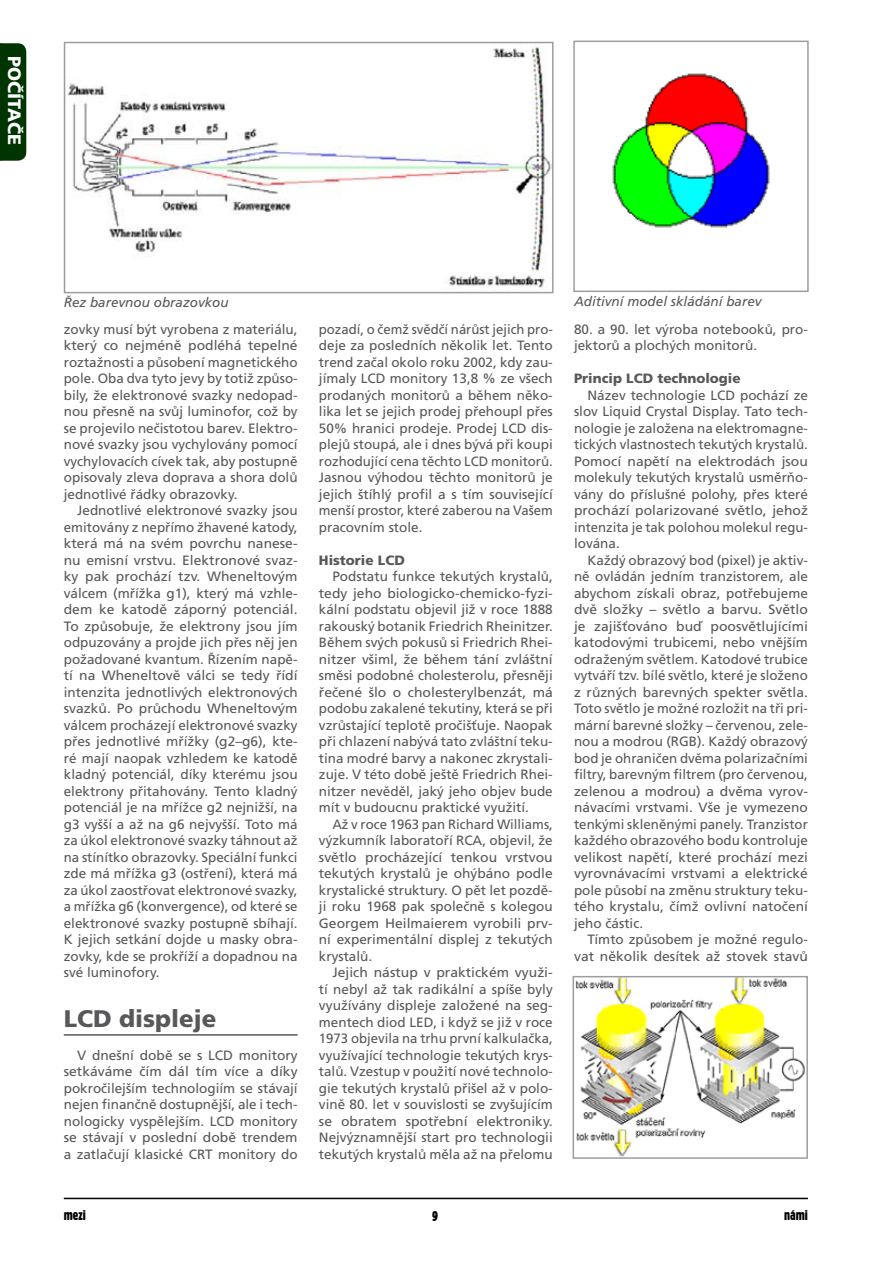
<style>
.page{position:relative;width:893px;height:1263px;background:#fff}
.page>*{position:absolute;margin:0;border:0;box-sizing:border-box;transform-origin:0 0}
.t1{font:900 24px "Frutiger CE";color:#58585a}
.t2{font:900 18px "Frutiger CE";color:#fff}
.t3{font:13.5px/16.5px "Frutiger CE";color:#58585a;text-align:justify}
.t4{font:italic 13.5px "Frutiger CE";color:#58585a}
.t5{font:900 13.5px "Frutiger CE";color:#58585a}
.t6{font:13.5px "Gothic 821 Condensed BT";color:#000}
</style>
<div class="page">
<hr style="left:64px;top:1198px;width:744px;height:1px;background:#000">
<hr style="left:64px;top:1034px;width:234px;height:2px;background:#58585a">
<div style="left:0;top:43px;width:26px;height:118px;background:#003400"></div>
<img style="left:67px;top:45px;width:484px;height:243px">
<div style="left:64px;top:42px;width:490px;height:251px;border:2px solid #9c9d9f"></div>
<img style="left:612px;top:73px;width:158px;height:155px">
<div style="left:573px;top:41px;width:236px;height:251px;border:2px solid #9c9d9f"></div>
<img style="left:576px;top:979px;width:229px;height:177px">
<div style="left:573px;top:976px;width:235px;height:183px;border:2px solid #9c9d9f"></div>
<h2 class="t2" style="left:25px;top:56px;width:90px;rotate:90deg">počítače</h2>
<p class="t4" style="left:64px;top:294px;width:167px">Řez barevnou obrazovkou</p>
<p class="t4" style="left:574px;top:293px;width:189px">Aditivní model skládání barev</p>
<p class="t3" style="left:64px;top:321px;width:235px">zovky musí být vyrobena z materiálu, který co nejméně podléhá tepelné roztažnosti a působení magnetického pole. Oba dva tyto jevy by totiž způso&shy;bily, že elektronové svazky nedopad&shy;nou přesně na svůj luminofor, což by se projevilo nečistotou barev. Elektro&shy;nové svazky jsou vychylovány pomocí vychylovacích cívek tak, aby postupně opisovaly zleva doprava a shora dolů jednotlivé řádky obrazovky.</p>
<p class="t3" style="left:64px;top:502px;width:235px;text-indent:14px">Jednotlivé elektronové svazky jsou emitovány z nepřímo žhavené katody, která má na svém povrchu nanese&shy;nu emisní vrstvu. Elektronové svaz&shy;ky pak prochází tzv. Wheneltovým válcem (mřížka g1), který má vzhle&shy;dem ke katodě záporný potenciál.<br>To způsobuje, že elektrony jsou jím odpuzovány a projde jich přes něj jen požadované kvantum. Řízením napě&shy;tí na Wheneltově válci se tedy řídí intenzita jednotlivých elektronových svazků. Po průchodu Wheneltovým válcem procházejí elektronové svazky přes jednotlivé mřížky (g2–g6), kte&shy;ré mají naopak vzhledem ke katodě kladný potenciál, díky kterému jsou elektrony přitahovány. Tento kladný potenciál je na mřížce g2 nejnižší, na g3 vyšší a až na g6 nejvyšší. Toto má za úkol elektronové svazky táhnout až na stínítko obrazovky. Speciální funkci zde má mřížka g3 (ostření), která má za úkol zaostřovat elektronové svazky, a mřížka g6 (konvergence), od které se elektronové svazky postupně sbíhají.<br>K jejich setkání dojde u masky obra&shy;zovky, kde se prokříží a dopadnou na své luminofory.</p>
<h1 class="t1" style="left:64px;top:1005px;width:154px">LCD displeje</h1>
<p class="t3" style="left:64px;top:1047px;width:235px;text-indent:14px">V dnešní době se s LCD monitory setkáváme čím dál tím více a díky pokročilejším technologiím se stávají nejen finančně dostupnější, ale i tech&shy;nologicky vyspělejším. LCD monitory se stávají v poslední době trendem a zatlačují klasické CRT monitory do</p>
<p class="t3" style="left:319px;top:321px;width:235px">pozadí, o čemž svědčí nárůst jejich pro&shy;deje za posledních několik let. Tento trend začal okolo roku 2002, kdy zau&shy;jímaly LCD monitory 13,8 % ze všech prodaných monitorů a během něko&shy;lika let se jejich prodej přehoupl přes 50% hranici prodeje. Prodej LCD dis&shy;plejů stoupá, ale i dnes bývá při koupi rozhodující cena těchto LCD monitorů.<br>Jasnou výhodou těchto monitorů je jejich štíhlý profil a s tím související menší prostor, které zaberou na Vašem pracovním stole.</p>
<p class="t5" style="left:319px;top:552px;width:87px">Historie LCD</p>
<p class="t3" style="left:319px;top:568px;width:235px;text-indent:14px">Podstatu funkce tekutých krystalů, tedy jeho biologicko-chemicko-fyzi&shy;kální podstatu objevil již v roce 1888 rakouský botanik Friedrich Rheinitzer.<br>Během svých pokusů si Friedrich Rhei&shy;nitzer všiml, že během tání zvláštní směsi podobné cholesterolu, přesněji řečené šlo o cholesterylbenzát, má podobu zakalené tekutiny, která se při vzrůstající teplotě pročišťuje. Naopak při chlazení nabývá tato zvláštní teku&shy;tina modré barvy a nakonec zkrystali&shy;zuje. V této době ještě Friedrich Rhei&shy;nitzer nevěděl, jaký jeho objev bude mít v budoucnu praktické využití.</p>
<p class="t3" style="left:319px;top:816px;width:235px;text-indent:14px">Až v roce 1963 pan Richard Williams, výzkumník laboratoří RCA, objevil, že světlo procházející tenkou vrstvou tekutých krystalů je ohýbáno podle krystalické struktury. O pět let pozdě&shy;ji roku 1968 pak společně s kolegou Georgem Heilmaierem vyrobili prv&shy;ní experimentální displej z tekutých krystalů.</p>
<p class="t3" style="left:319px;top:964px;width:235px;text-indent:14px">Jejich nástup v praktickém využi&shy;tí nebyl až tak radikální a spíše byly využívány displeje založené na seg&shy;mentech diod LED, i když se již v roce 1973 objevila na trhu první kalkulačka, využívající technologie tekutých krys&shy;talů. Vzestup v použití nové technolo&shy;gie tekutých krystalů přišel až v polo&shy;vině 80. let v souvislosti se zvyšujícím se obratem spotřební elektroniky.<br>Nejvýznamnější start pro technologii tekutých krystalů měla až na přelomu</p>
<p class="t3" style="left:574px;top:321px;width:235px">80. a 90. let výroba notebooků, pro&shy;jektorů a plochých monitorů.</p>
<p class="t5" style="left:574px;top:371px;width:168px">Princip LCD technologie</p>
<p class="t3" style="left:574px;top:387px;width:235px;text-indent:14px">Název technologie LCD pochází ze slov Liquid Crystal Display. Tato tech&shy;nologie je založena na elektromagne&shy;tických vlastnostech tekutých krystalů.<br>Pomocí napětí na elektrodách jsou molekuly tekutých krystalů usměrňo&shy;vány do příslušné polohy, přes které prochází polarizované světlo, jehož intenzita je tak polohou molekul regu&shy;lována.</p>
<p class="t3" style="left:574px;top:552px;width:235px;text-indent:14px">Každý obrazový bod (pixel) je aktiv&shy;ně ovládán jedním tranzistorem, ale abychom získali obraz, potřebujeme dvě složky – světlo a barvu. Světlo je zajišťováno buď poosvětlujícími katodovými trubicemi, nebo vnějším odraženým světlem. Katodové trubice vytváří tzv. bílé světlo, které je složeno z různých barevných spekter světla.<br>Toto světlo je možné rozložit na tři pri&shy;mární barevné složky – červenou, zele&shy;nou a modrou (RGB). Každý obrazový bod je ohraničen dvěma polarizačními filtry, barevným filtrem (pro červenou, zelenou a modrou) a dvěma vyrov&shy;návacími vrstvami. Vše je vymezeno tenkými skleněnými panely. Tranzistor každého obrazového bodu kontroluje velikost napětí, které prochází mezi vyrovnávacími vrstvami a elektrické pole působí na změnu struktury teku&shy;tého krystalu, čímž ovlivní natočení jeho částic.</p>
<p class="t3" style="left:574px;top:931px;width:235px;text-align:right">Tímto způsobem je možné regulo&shy;vat několik desítek až stovek stavů</p>
<p class="t6" style="left:64px;top:1207px;width:24px">mezi</p>
<p class="t6" style="left:784px;top:1207px;width:25px">námi</p>
</div>
